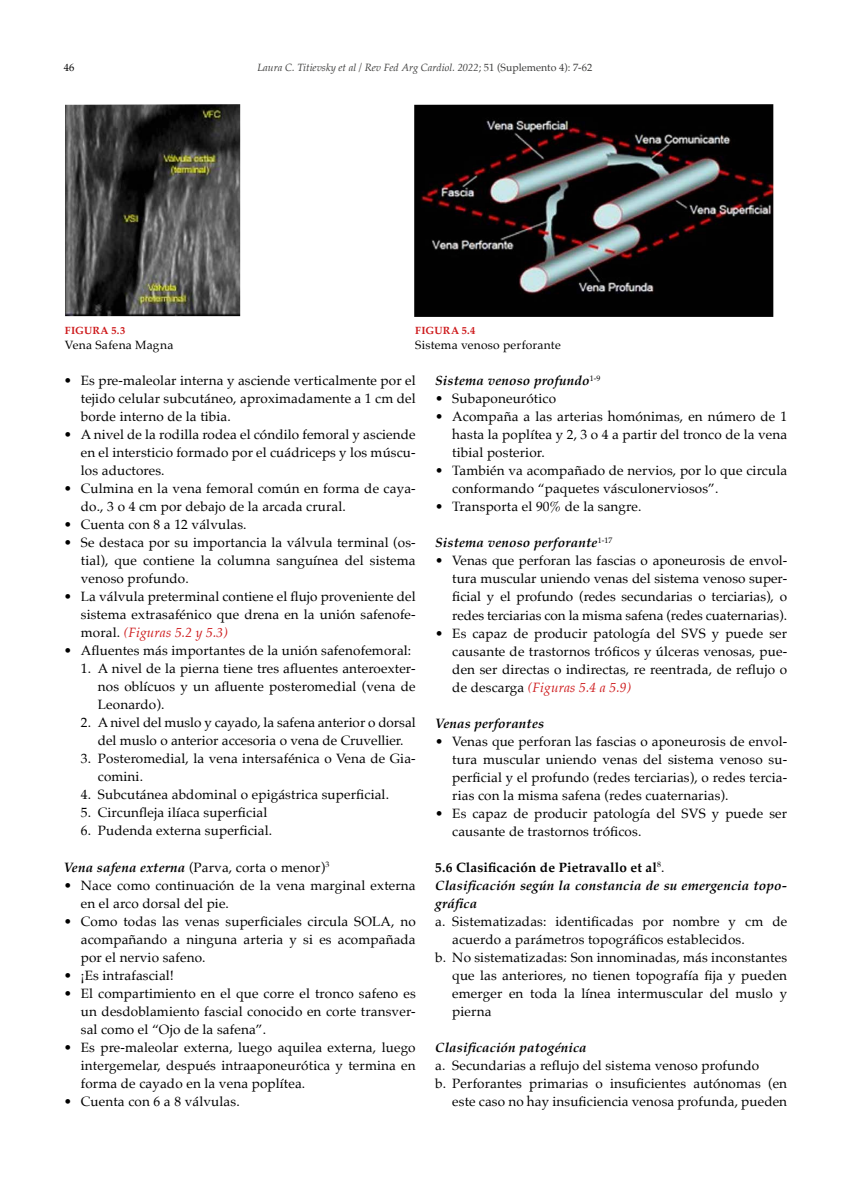
<style>
.page{position:relative;width:851px;height:1191px;background:#fff}
.page>*{position:absolute;margin:0;border:0;box-sizing:border-box;transform-origin:0 0}
.t1{font:13.5px/18px "Palatino";letter-spacing:.01em;color:#000;text-align:justify}
.t2{font:italic 700 13.5px/18px "Palatino";letter-spacing:.01em;color:#000}
.t3{font:12px "Palatino";letter-spacing:.02em;color:#000}
.t4{font:italic 10.5px "Palatino";color:#3c3c3b}
.t5{font:700 10.5px "Palatino";letter-spacing:.035em;color:#cd1719}
.t6{font:10.5px "Palatino";color:#000}
.s1{font-style:normal}
.s2{font-style:italic;color:#cd1719}
.s3{font-weight:700;font-style:italic}
.s4{font-weight:400;font-style:normal}
</style>
<div class="page">
<img style="left:65px;top:104px;width:175px;height:212px">
<img style="left:414px;top:104px;width:359px;height:213px">
<p class="t6" style="left:64px;top:58px;width:12px">46</p>
<p class="t4" style="left:257px;top:58px;width:336px">Laura C. Titievsky et al / Rev Fed Arg Cardiol. 2022<span class="s1">; 51 (Suplemento 4): 7-62</span></p>
<p class="t5" style="left:65px;top:321px;width:62px">FIGURA 5.3</p>
<p class="t3" style="left:65px;top:335px;width:110px">Vena Safena Magna</p>
<p class="t5" style="left:415px;top:321px;width:62px">FIGURA 5.4</p>
<p class="t3" style="left:415px;top:335px;width:147px">Sistema venoso perforante</p>
<p class="t1" style="left:81px;top:372px;width:336px;text-indent:-17px">• Es pre-maleolar interna y asciende verticalmente por el tejido celular subcutáneo, aproximadamente a 1 cm del borde interno de la tibia.</p>
<p class="t1" style="left:81px;top:426px;width:336px;text-indent:-17px">• A nivel de la rodilla rodea el cóndilo femoral y asciende en el intersticio formado por el cuádriceps y los múscu&shy;los aductores.</p>
<p class="t1" style="left:81px;top:480px;width:336px;text-indent:-17px">• Culmina en la vena femoral común en forma de caya&shy;do., 3 o 4 cm por debajo de la arcada crural.</p>
<p class="t1" style="left:64px;top:516px;width:184px">• Cuenta con 8 a 12 válvulas.</p>
<p class="t1" style="left:81px;top:534px;width:336px;text-indent:-17px">• Se destaca por su importancia la válvula terminal (os&shy;tial), que contiene la columna sanguínea del sistema venoso profundo.</p>
<p class="t1" style="left:81px;top:588px;width:336px;text-indent:-17px">• La válvula preterminal contiene el flujo proveniente del sistema extrasafénico que drena en la unión safenofe&shy;moral. <span class="s2">(Figuras 5.2 y 5.3)</span></p>
<p class="t1" style="left:64px;top:642px;width:349px">• Afluentes más importantes de la unión safenofemoral:</p>
<p class="t1" style="left:98px;top:660px;width:319px;text-indent:-17px">1. A nivel de la pierna tiene tres afluentes anteroexter&shy;nos oblícuos y un afluente posteromedial (vena de Leonardo).</p>
<p class="t1" style="left:81px;top:714px;width:336px;text-align:center">2. A nivel del muslo y cayado, la safena anterior o dorsal del muslo o anterior accesoria o vena de Cruvellier.</p>
<p class="t1" style="left:98px;top:750px;width:319px;text-indent:-17px">3. Posteromedial, la vena intersafénica o Vena de Gia&shy;comini.</p>
<p class="t1" style="left:81px;top:786px;width:310px">4. Subcutánea abdominal o epigástrica superficial.</p>
<p class="t1" style="left:81px;top:804px;width:188px">5. Circunfleja ilíaca superficial</p>
<p class="t1" style="left:81px;top:822px;width:193px">6. Pudenda externa superficial.</p>
<p class="t1" style="left:64px;top:858px;width:267px"><span class="s3">Vena safena externa</span> (Parva, corta o menor)<sup>3</sup></p>
<p class="t1" style="left:81px;top:876px;width:336px;text-indent:-17px">• Nace como continuación de la vena marginal externa en el arco dorsal del pie.</p>
<p class="t1" style="left:81px;top:912px;width:336px;text-indent:-17px">• Como todas las venas superficiales circula SOLA, no acompañando a ninguna arteria y si es acompañada por el nervio safeno.</p>
<p class="t1" style="left:64px;top:966px;width:111px">• ¡Es intrafascial!</p>
<p class="t1" style="left:81px;top:984px;width:336px;text-indent:-17px">• El compartimiento en el que corre el tronco safeno es un desdoblamiento fascial conocido en corte transver&shy;sal como el “Ojo de la safena”.</p>
<p class="t1" style="left:81px;top:1038px;width:336px;text-indent:-17px">• Es pre-maleolar externa, luego aquilea externa, luego intergemelar, después intraaponeurótica y termina en forma de cayado en la vena poplítea.</p>
<p class="t1" style="left:64px;top:1092px;width:177px">• Cuenta con 6 a 8 válvulas.</p>
<p class="t2" style="left:435px;top:372px;width:167px">Sistema venoso profundo<sup>1-9</sup></p>
<p class="t1" style="left:435px;top:390px;width:122px">• Subaponeurótico</p>
<p class="t1" style="left:452px;top:408px;width:336px;text-indent:-17px">• Acompaña a las arterias homónimas, en número de 1 hasta la poplítea y 2, 3 o 4 a partir del tronco de la vena tibial posterior.</p>
<p class="t1" style="left:452px;top:462px;width:336px;text-indent:-17px">• También va acompañado de nervios, por lo que circula conformando “paquetes vásculonerviosos”.</p>
<p class="t1" style="left:435px;top:498px;width:208px">• Transporta el 90% de la sangre.</p>
<p class="t2" style="left:435px;top:534px;width:179px">Sistema venoso perforante<sup>1-17</sup></p>
<p class="t1" style="left:452px;top:552px;width:336px;text-indent:-17px">• Venas que perforan las fascias o aponeurosis de envol&shy;tura muscular uniendo venas del sistema venoso super&shy;ficial y el profundo (redes secundarias o terciarias), o redes terciarias con la misma safena (redes cuaternarias).</p>
<p class="t1" style="left:452px;top:624px;width:336px;text-indent:-17px">• Es capaz de producir patología del SVS y puede ser causante de trastornos tróficos y úlceras venosas, pue&shy;den ser directas o indirectas, re reentrada, de reflujo o de descarga <span class="s2">(Figuras 5.4 a 5.9)</span></p>
<p class="t2" style="left:435px;top:714px;width:110px">Venas perforantes</p>
<p class="t1" style="left:452px;top:732px;width:336px;text-indent:-17px">• Venas que perforan las fascias o aponeurosis de envol&shy;tura muscular uniendo venas del sistema venoso su&shy;perficial y el profundo (redes terciarias), o redes tercia&shy;rias con la misma safena (redes cuaternarias).</p>
<p class="t1" style="left:452px;top:804px;width:336px;text-indent:-17px">• Es capaz de producir patología del SVS y puede ser causante de trastornos tróficos.</p>
<p class="t2" style="left:435px;top:858px;width:353px"><span class="s1">5.6 Clasificación de Pietravallo et al</span><sup>8</sup><span class="s4">.<br></span>Clasificación según la constancia de su emergencia topo&shy;gráfica</p>
<p class="t1" style="left:435px;top:912px;width:353px">a. Sistematizadas: identificadas por nombre y cm de</p>
<p class="t1" style="left:452px;top:930px;width:294px">acuerdo a parámetros topográficos establecidos.</p>
<p class="t1" style="left:435px;top:948px;width:353px">b. No sistematizadas: Son innominadas, más inconstantes</p>
<p class="t1" style="left:452px;top:966px;width:336px">que las anteriores, no tienen topografía fija y pueden</p>
<p class="t1" style="left:452px;top:984px;width:336px">emerger en toda la línea intermuscular del muslo y</p>
<p class="t1" style="left:452px;top:1002px;width:41px">pierna</p>
<p class="t2" style="left:435px;top:1038px;width:153px">Clasificación patogénica</p>
<p class="t1" style="left:435px;top:1056px;width:325px">a. Secundarias a reflujo del sistema venoso profundo</p>
<p class="t1" style="left:435px;top:1074px;width:353px">b. Perforantes primarias o insuficientes autónomas (en</p>
<p class="t1" style="left:452px;top:1092px;width:336px">este caso no hay insuficiencia venosa profunda, pueden</p>
</div>
